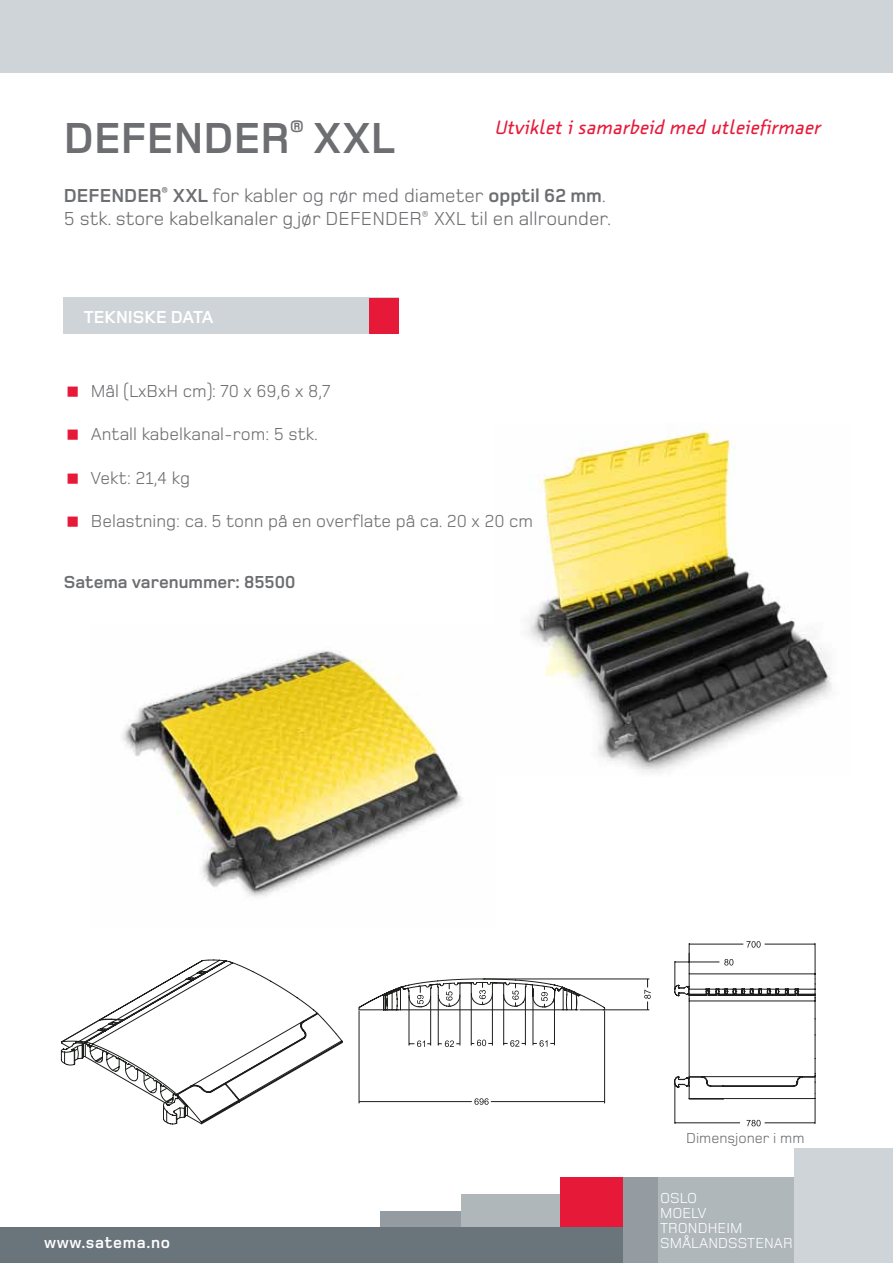
<style>
.page{position:relative;width:893px;height:1263px;background:#fff}
.page>*{position:absolute;margin:0;border:0;box-sizing:border-box;transform-origin:0 0}
.t1{font:700 45px "Foundry Monoline";color:#6d6e71}
.t2{font:italic 21px "Alega";color:#e71939}
.t3{font:19.5px/23.4px "Foundry Monoline";color:#6d6e71}
.t4{font:18px "Foundry Monoline";color:#6d6e71}
.t5{font:700 18px "Foundry Monoline";color:#6d6e71}
.t6{font:700 18px "Foundry Monoline";color:#fff}
.t7{font:700 16.5px "Foundry Monoline";letter-spacing:.04em;color:#fff}
.t8{font:15px/15px "Foundry Monoline";color:#fff}
.t9{font:15px "Foundry Monoline";color:#6d6e71}
.s1{font-weight:700}
</style>
<div class="page">
<div style="left:0;top:0;width:893px;height:72px;background:#cfd4d8"></div>
<div style="left:380px;top:1211px;width:88px;height:33px;background:#949ca1"></div>
<div style="left:461px;top:1194px;width:105px;height:50px;background:#b0b7bb"></div>
<div style="left:658px;top:1177px;width:144px;height:86px;background:#b0b7bb"></div>
<div style="left:794px;top:1149px;width:99px;height:114px;background:#cfd4d8"></div>
<div style="left:560px;top:1177px;width:67px;height:55px;background:#e71939"></div>
<div style="left:0;top:1227px;width:655px;height:36px;background:#6a747b"></div>
<div style="left:623px;top:1177px;width:35px;height:86px;background:#949ca1"></div>
<div style="left:64px;top:298px;width:335px;height:36px;background:#cfd4d8"></div>
<div style="left:369px;top:298px;width:30px;height:36px;background:#e71939"></div>
<hr style="left:491px;top:1101px;width:114px;height:1px;background:#1c1f1c">
<hr style="left:359px;top:1101px;width:113px;height:1px;background:#1c1f1c">
<hr style="left:604px;top:1011px;width:1px;height:92px;background:#1c1f1c">
<hr style="left:359px;top:1011px;width:1px;height:92px;background:#1c1f1c">
<svg style="left:474px;top:1098px;width:15px;height:7px"></svg>
<hr style="left:430px;top:998px;width:1px;height:47px;background:#1c1f1c">
<hr style="left:409px;top:995px;width:1px;height:50px;background:#1c1f1c">
<svg style="left:409px;top:1040px;width:22px;height:7px"></svg>
<hr style="left:460px;top:996px;width:1px;height:49px;background:#1c1f1c">
<hr style="left:438px;top:996px;width:1px;height:49px;background:#1c1f1c">
<hr style="left:554px;top:998px;width:1px;height:47px;background:#1c1f1c">
<hr style="left:533px;top:998px;width:1px;height:47px;background:#1c1f1c">
<svg style="left:533px;top:1040px;width:21px;height:7px"></svg>
<hr style="left:492px;top:995px;width:1px;height:50px;background:#1c1f1c">
<hr style="left:471px;top:995px;width:1px;height:50px;background:#1c1f1c">
<svg style="left:471px;top:1039px;width:21px;height:7px"></svg>
<hr style="left:525px;top:996px;width:1px;height:49px;background:#1c1f1c">
<hr style="left:503px;top:994px;width:1px;height:51px;background:#1c1f1c">
<svg style="left:504px;top:1040px;width:21px;height:7px"></svg>
<hr style="left:603px;top:1009px;width:46px;height:1px;background:#1c1f1c">
<hr style="left:483px;top:979px;width:166px;height:1px;background:#1c1f1c">
<svg style="left:644px;top:979px;width:7px;height:31px"></svg>
<svg style="left:359px;top:978px;width:246px;height:32px"></svg>
<svg style="left:438px;top:1040px;width:22px;height:7px"></svg>
<svg style="left:61px;top:959px;width:282px;height:165px"></svg>
<svg style="left:674px;top:941px;width:142px;height:185px"></svg>
<img style="left:122px;top:650px;width:340px;height:247px">
<img style="left:528px;top:429px;width:304px;height:344px">
<h1 class="t1" style="left:64px;top:114px;width:332px">Defender<sup>®</sup> XXL</h1>
<p class="t2" style="left:494px;top:117px;width:332px">Utvikletisamarbeid med utleiefirmaer</p>
<p class="t3" style="left:64px;top:183px;width:544px"><span class="s1">Defender</span><sup>®</sup> <span class="s1">XXL</span> for kabler og rør med diameter <span class="s1">opptil 62 mm</span>.<br>5 stk. store kabelkanaler g jør Defender</p>
<p class="t3" style="left:422px;top:207px;width:191px"><sup>®</sup> XXL til en allrounder.</p>
<p class="t6" style="left:84px;top:307px;width:131px">TEKNISKE DATA</p>
<p class="t4" style="left:91px;top:382px;width:241px">Mål (LxBxH cm): 70 x 69,6 x 8,7</p>
<p class="t4" style="left:91px;top:425px;width:229px">Antall kabelkanal-rom: 5 stk.</p>
<p class="t4" style="left:91px;top:468px;width:101px">Vekt: 21,4 kg</p>
<p class="t4" style="left:91px;top:511px;width:444px">Belastning: ca. 5 tonn på en overflate på ca. 20 x 20 cm</p>
<p class="t5" style="left:64px;top:572px;width:233px">Satema varenummer: 85500</p>
<p class="t9" style="left:686px;top:1130px;width:120px">Dimensjoner i mm</p>
<p class="t8" style="left:660px;top:1191px;width:84px">OSLO<br>MOELV<br>TRONDHEIM</p>
<p class="t7" style="left:44px;top:1234px;width:127px">www.satema.no</p>
<p class="t8" style="left:660px;top:1236px;width:134px">SMÅLANDSSTENAR</p>
</div>
